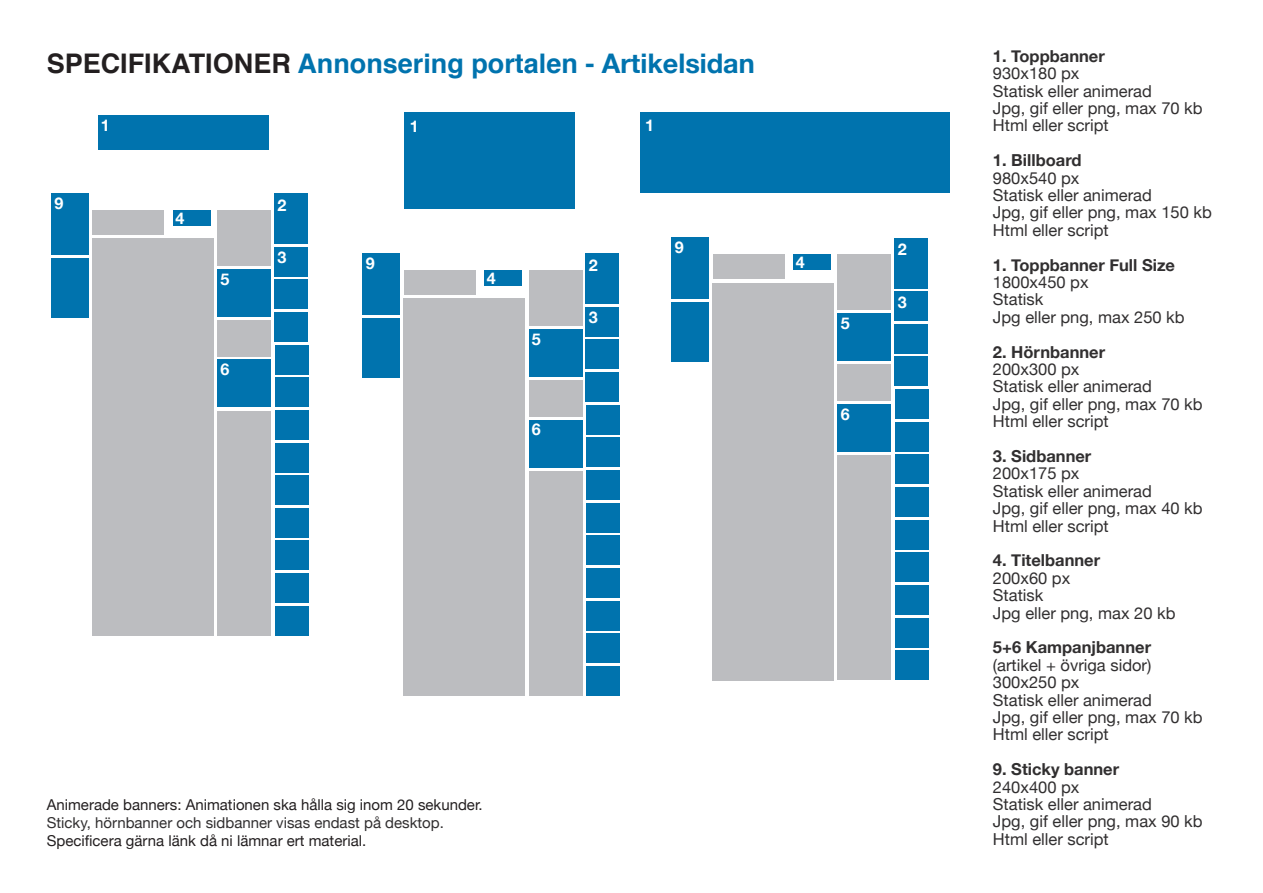
<style>
.page{position:relative;width:1263px;height:893px;background:#fff}
.page>*{position:absolute;margin:0;border:0;box-sizing:border-box;transform-origin:0 0}
.t1{font:700 27px "Helvetica";color:#0073ae}
.t2{font:16.5px/17.4px "Helvetica Neue";color:#312f30;text-align:justify}
.t3{font:700 16.5px "Helvetica Neue";color:#312f30}
.t4{font:700 16.2px "Helvetica Neue";color:#fff}
.t5{font:15px "Helvetica Neue";color:#231f20}
.t6{font:15px "Helvetica Neue";color:#312f30}
.s1{color:#231f20}
.s2{font-family:"Helvetica Neue"}
.s3{font-weight:700}
</style>
<div class="page">
<div style="left:51px;top:193px;width:38px;height:62px;background:#0073ae"></div>
<div style="left:51px;top:258px;width:38px;height:59px;background:#0073ae"></div>
<div style="left:274px;top:193px;width:34px;height:51px;background:#0073ae"></div>
<div style="left:274px;top:247px;width:34px;height:29px;background:#0073ae"></div>
<div style="left:274px;top:279px;width:34px;height:30px;background:#0073ae"></div>
<div style="left:274px;top:312px;width:34px;height:30px;background:#0073ae"></div>
<div style="left:275px;top:345px;width:34px;height:29px;background:#0073ae"></div>
<div style="left:275px;top:377px;width:34px;height:30px;background:#0073ae"></div>
<div style="left:275px;top:410px;width:34px;height:30px;background:#0073ae"></div>
<div style="left:275px;top:443px;width:34px;height:29px;background:#0073ae"></div>
<div style="left:275px;top:475px;width:34px;height:30px;background:#0073ae"></div>
<div style="left:217px;top:269px;width:54px;height:47px;background:#0073ae"></div>
<div style="left:98px;top:115px;width:170px;height:34px;background:#0073ae"></div>
<div style="left:217px;top:360px;width:54px;height:47px;background:#0073ae"></div>
<div style="left:173px;top:210px;width:37px;height:16px;background:#0073ae"></div>
<div style="left:92px;top:210px;width:72px;height:24px;background:#bcbdc0"></div>
<div style="left:92px;top:239px;width:122px;height:397px;background:#bcbdc0"></div>
<div style="left:217px;top:210px;width:54px;height:55px;background:#bcbdc0"></div>
<div style="left:217px;top:320px;width:54px;height:36px;background:#bcbdc0"></div>
<div style="left:217px;top:411px;width:54px;height:225px;background:#bcbdc0"></div>
<div style="left:275px;top:508px;width:34px;height:30px;background:#0073ae"></div>
<div style="left:275px;top:541px;width:34px;height:29px;background:#0073ae"></div>
<div style="left:275px;top:573px;width:34px;height:30px;background:#0073ae"></div>
<div style="left:275px;top:606px;width:34px;height:30px;background:#0073ae"></div>
<div style="left:362px;top:253px;width:38px;height:62px;background:#0073ae"></div>
<div style="left:362px;top:318px;width:38px;height:59px;background:#0073ae"></div>
<div style="left:585px;top:253px;width:34px;height:51px;background:#0073ae"></div>
<div style="left:585px;top:307px;width:34px;height:29px;background:#0073ae"></div>
<div style="left:585px;top:339px;width:34px;height:30px;background:#0073ae"></div>
<div style="left:585px;top:372px;width:34px;height:30px;background:#0073ae"></div>
<div style="left:586px;top:405px;width:34px;height:29px;background:#0073ae"></div>
<div style="left:586px;top:437px;width:34px;height:30px;background:#0073ae"></div>
<div style="left:586px;top:470px;width:34px;height:30px;background:#0073ae"></div>
<div style="left:586px;top:503px;width:34px;height:29px;background:#0073ae"></div>
<div style="left:586px;top:535px;width:34px;height:30px;background:#0073ae"></div>
<div style="left:529px;top:329px;width:53px;height:47px;background:#0073ae"></div>
<div style="left:529px;top:420px;width:53px;height:47px;background:#0073ae"></div>
<div style="left:484px;top:270px;width:38px;height:16px;background:#0073ae"></div>
<div style="left:404px;top:270px;width:71px;height:24px;background:#bcbdc0"></div>
<div style="left:404px;top:299px;width:121px;height:397px;background:#bcbdc0"></div>
<div style="left:529px;top:270px;width:53px;height:55px;background:#bcbdc0"></div>
<div style="left:529px;top:380px;width:53px;height:36px;background:#bcbdc0"></div>
<div style="left:529px;top:471px;width:53px;height:225px;background:#bcbdc0"></div>
<div style="left:586px;top:568px;width:34px;height:30px;background:#0073ae"></div>
<div style="left:586px;top:601px;width:34px;height:29px;background:#0073ae"></div>
<div style="left:586px;top:633px;width:34px;height:30px;background:#0073ae"></div>
<div style="left:586px;top:666px;width:34px;height:30px;background:#0073ae"></div>
<div style="left:671px;top:238px;width:38px;height:61px;background:#0073ae"></div>
<div style="left:671px;top:303px;width:38px;height:59px;background:#0073ae"></div>
<div style="left:894px;top:238px;width:34px;height:50px;background:#0073ae"></div>
<div style="left:894px;top:291px;width:34px;height:30px;background:#0073ae"></div>
<div style="left:894px;top:324px;width:34px;height:29px;background:#0073ae"></div>
<div style="left:894px;top:356px;width:34px;height:30px;background:#0073ae"></div>
<div style="left:895px;top:389px;width:34px;height:30px;background:#0073ae"></div>
<div style="left:895px;top:422px;width:34px;height:29px;background:#0073ae"></div>
<div style="left:895px;top:454px;width:34px;height:30px;background:#0073ae"></div>
<div style="left:895px;top:487px;width:34px;height:30px;background:#0073ae"></div>
<div style="left:895px;top:520px;width:34px;height:29px;background:#0073ae"></div>
<div style="left:838px;top:313px;width:53px;height:48px;background:#0073ae"></div>
<div style="left:838px;top:404px;width:53px;height:47px;background:#0073ae"></div>
<div style="left:793px;top:254px;width:38px;height:16px;background:#0073ae"></div>
<div style="left:713px;top:254px;width:71px;height:25px;background:#bcbdc0"></div>
<div style="left:713px;top:283px;width:121px;height:397px;background:#bcbdc0"></div>
<div style="left:838px;top:254px;width:53px;height:56px;background:#bcbdc0"></div>
<div style="left:838px;top:364px;width:53px;height:36px;background:#bcbdc0"></div>
<div style="left:838px;top:456px;width:53px;height:224px;background:#bcbdc0"></div>
<div style="left:895px;top:552px;width:34px;height:30px;background:#0073ae"></div>
<div style="left:895px;top:585px;width:34px;height:30px;background:#0073ae"></div>
<div style="left:895px;top:618px;width:34px;height:29px;background:#0073ae"></div>
<div style="left:895px;top:650px;width:34px;height:30px;background:#0073ae"></div>
<div style="left:404px;top:113px;width:170px;height:96px;background:#0073ae"></div>
<div style="left:640px;top:113px;width:310px;height:80px;background:#0073ae"></div>
<p class="t1" style="left:47px;top:42px;width:709px"><span class="s1">SPECIFIKATIONER</span> Annonsering portalen - <span class="s2">Artikelsidan</span></p>
<p class="t4" style="left:55px;top:190px;width:10px">9</p>
<p class="t4" style="left:101px;top:113px;width:10px">1</p>
<p class="t4" style="left:176px;top:205px;width:10px">4</p>
<p class="t4" style="left:221px;top:266px;width:10px">5</p>
<p class="t4" style="left:221px;top:357px;width:10px">6</p>
<p class="t4" style="left:277px;top:192px;width:10px">2</p>
<p class="t4" style="left:277px;top:245px;width:10px">3</p>
<p class="t4" style="left:410px;top:113px;width:10px">1</p>
<p class="t4" style="left:645px;top:112px;width:10px">1</p>
<p class="t4" style="left:366px;top:250px;width:10px">9</p>
<p class="t4" style="left:487px;top:265px;width:10px">4</p>
<p class="t4" style="left:532px;top:326px;width:10px">5</p>
<p class="t4" style="left:532px;top:417px;width:10px">6</p>
<p class="t4" style="left:589px;top:252px;width:10px">2</p>
<p class="t4" style="left:589px;top:305px;width:10px">3</p>
<p class="t4" style="left:675px;top:235px;width:10px">9</p>
<p class="t4" style="left:796px;top:249px;width:10px">4</p>
<p class="t4" style="left:841px;top:311px;width:10px">5</p>
<p class="t4" style="left:841px;top:401px;width:10px">6</p>
<p class="t4" style="left:898px;top:237px;width:10px">2</p>
<p class="t4" style="left:898px;top:289px;width:10px">3</p>
<p class="t5" style="left:47px;top:794px;width:437px">Animerade banners: Animationen ska hålla sig inom 20 sekunder.</p>
<p class="t6" style="left:47px;top:812px;width:399px">Sticky, hörnbanner och sidbanner visas endast på desktop.</p>
<p class="t5" style="left:47px;top:830px;width:321px">Specificera gärna länk då ni lämnar ert material.</p>
<p class="t3" style="left:993px;top:43px;width:113px">1. Toppbanner</p>
<p class="t2" style="left:993px;top:66px;width:88px">930x180 px</p>
<p class="t2" style="left:993px;top:83px;width:160px">Statisk eller animerad</p>
<p class="t2" style="left:993px;top:100px;width:211px">Jpg, gif eller png, max 70 kb</p>
<p class="t2" style="left:993px;top:118px;width:117px">Html eller script</p>
<p class="t3" style="left:993px;top:147px;width:90px">1. Billboard</p>
<p class="t2" style="left:993px;top:170px;width:88px">980x540 px</p>
<p class="t2" style="left:993px;top:187px;width:160px">Statisk eller animerad</p>
<p class="t2" style="left:993px;top:205px;width:220px">Jpg, gif eller png, max 150 kb</p>
<p class="t2" style="left:993px;top:222px;width:117px">Html eller script</p>
<p class="t3" style="left:993px;top:252px;width:184px">1. Toppbanner Full Size</p>
<p class="t2" style="left:993px;top:274px;width:97px">1800x450 px</p>
<p class="t2" style="left:993px;top:292px;width:52px">Statisk</p>
<p class="t2" style="left:993px;top:309px;width:193px">Jpg eller png, max 250 kb</p>
<p class="t3" style="left:993px;top:339px;width:114px">2. Hörnbanner</p>
<p class="t2" style="left:993px;top:361px;width:88px">200x300 px</p>
<p class="t2" style="left:993px;top:379px;width:160px">Statisk eller animerad</p>
<p class="t2" style="left:993px;top:396px;width:211px">Jpg, gif eller png, max 70 kb</p>
<p class="t2" style="left:993px;top:414px;width:117px">Html eller script</p>
<p class="t3" style="left:993px;top:443px;width:100px">3. Sidbanner</p>
<p class="t2" style="left:993px;top:466px;width:88px">200x175 px</p>
<p class="t2" style="left:993px;top:483px;width:160px">Statisk eller animerad</p>
<p class="t2" style="left:993px;top:501px;width:211px">Jpg, gif eller png, max 40 kb</p>
<p class="t2" style="left:993px;top:518px;width:117px">Html eller script</p>
<p class="t3" style="left:993px;top:548px;width:109px">4. Titelbanner</p>
<p class="t2" style="left:993px;top:570px;width:79px">200x60 px</p>
<p class="t2" style="left:993px;top:588px;width:52px">Statisk</p>
<p class="t2" style="left:993px;top:605px;width:184px">Jpg eller png, max 20 kb</p>
<p class="t2" style="left:993px;top:640px;width:160px"><span class="s3">5+6 Kampanjbanner </span>(artikel + övriga sidor)<br>300x250 px</p>
<p class="t2" style="left:993px;top:692px;width:160px">Statisk eller animerad</p>
<p class="t2" style="left:993px;top:709px;width:211px">Jpg, gif eller png, max 70 kb</p>
<p class="t2" style="left:993px;top:727px;width:117px">Html eller script</p>
<p class="t3" style="left:993px;top:756px;width:128px">9. Sticky banner</p>
<p class="t2" style="left:993px;top:779px;width:88px">240x400 px</p>
<p class="t2" style="left:993px;top:796px;width:160px">Statisk eller animerad</p>
<p class="t2" style="left:993px;top:814px;width:211px">Jpg, gif eller png, max 90 kb</p>
<p class="t2" style="left:993px;top:831px;width:117px">Html eller script</p>
</div>
